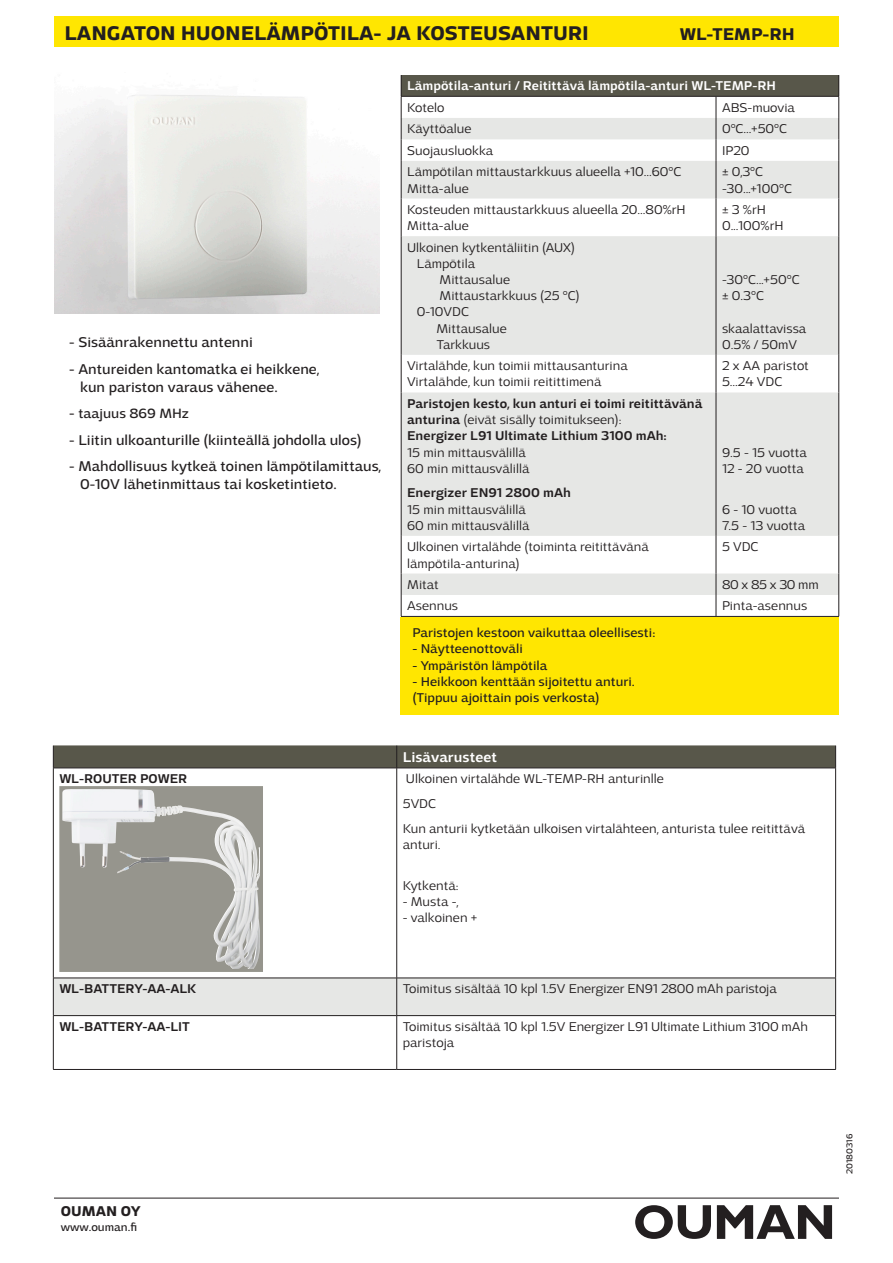
<style>
.page{position:relative;width:893px;height:1263px;background:#fff}
.page>*{position:absolute;margin:0;border:0;box-sizing:border-box;transform-origin:0 0}
.t1{font:700 21px "Adria Grotesk";color:#231f20}
.t2{font:700 18px "Adria Grotesk";color:#231f20}
.t3{font:15px/18px "Adria Grotesk";color:#231f20}
.Taulukoiden_otsikot{font:500 15px "Adria Grotesk";color:#fff}
.t4{font:700 15px "Adria Grotesk";color:#231f20}
.t5{font:14.25px "Adria Grotesk";color:#231f20}
.Taulukoiden_sisältö{font:300 13.5px/16.2px "Adria Grotesk";color:#231f20}
.Taulukoiden_sisältö-2{font:500 13.5px/16.2px "Adria Grotesk";color:#231f20}
.t6{font:13.5px/16.2px "Adria Grotesk";color:#231f20}
.Taulukoiden_otsikot-2{font:500 13.5px "Adria Grotesk";color:#fff}
.t7{font:12px "Adria Grotesk";color:#231f20}
.t8{font:9px "Adria Grotesk";color:#231f20}
.s1{font-size:15px}
.s2{font-weight:300}
.s3{font-weight:500}
</style>
<div class="page">
<div style="left:54px;top:16px;width:785px;height:31px;background:#ffe601"></div>
<svg style="left:635px;top:1205px;width:76px;height:34px"></svg>
<svg style="left:717px;top:1205px;width:115px;height:34px"></svg>
<hr style="left:54px;top:1198px;width:785px;height:1px;background:#231f20">
<img style="left:55px;top:95px;width:325px;height:218px">
<div style="left:401px;top:617px;width:438px;height:97px;background:#ffe601"></div>
<svg style="left:54px;top:769px;width:781px;height:300px"></svg>
<div style="left:54px;top:979px;width:781px;height:36px;background:#e6e7e5"></div>
<hr style="left:396px;top:768px;width:1px;height:210px;background:#231f20">
<hr style="left:396px;top:978px;width:1px;height:37px;background:#231f20">
<hr style="left:396px;top:1016px;width:1px;height:53px;background:#231f20">
<svg style="left:53px;top:745px;width:783px;height:23px;background:#5a584c"></svg>
<hr style="left:53px;top:768px;width:344px;height:1px;background:#231f20">
<hr style="left:397px;top:768px;width:439px;height:1px;background:#231f20">
<hr style="left:53px;top:768px;width:1px;height:210px;background:#231f20">
<hr style="left:835px;top:768px;width:1px;height:210px;background:#231f20">
<hr style="left:53px;top:978px;width:344px;height:1px;background:#231f20">
<hr style="left:53px;top:978px;width:1px;height:37px;background:#231f20">
<hr style="left:397px;top:978px;width:439px;height:1px;background:#231f20">
<hr style="left:835px;top:978px;width:1px;height:37px;background:#231f20">
<hr style="left:53px;top:1015px;width:344px;height:1px;background:#231f20">
<hr style="left:53px;top:1016px;width:1px;height:53px;background:#231f20">
<hr style="left:397px;top:1015px;width:439px;height:1px;background:#231f20">
<hr style="left:835px;top:1016px;width:1px;height:53px;background:#231f20">
<hr style="left:53px;top:1069px;width:344px;height:1px;background:#231f20">
<hr style="left:397px;top:1069px;width:439px;height:1px;background:#231f20">
<svg style="left:63px;top:790px;width:196px;height:178px;background:#a4a49d"></svg>
<img style="left:63px;top:790px;width:172px;height:100px">
<div style="left:401px;top:75px;width:438px;height:21px;background:#58574a"></div>
<svg style="left:402px;top:118px;width:436px;height:477px;fill:#e6e7e5"></svg>
<svg style="left:716px;top:97px;width:1px;height:64px"></svg>
<hr style="left:401px;top:161px;width:1px;height:37px;background:#231f20">
<hr style="left:716px;top:161px;width:1px;height:37px;background:#231f20">
<hr style="left:838px;top:161px;width:1px;height:37px;background:#231f20">
<hr style="left:401px;top:198px;width:1px;height:38px;background:#231f20">
<hr style="left:716px;top:198px;width:1px;height:38px;background:#231f20">
<hr style="left:838px;top:198px;width:1px;height:38px;background:#231f20">
<hr style="left:401px;top:236px;width:1px;height:119px;background:#231f20">
<hr style="left:716px;top:236px;width:1px;height:119px;background:#231f20">
<hr style="left:838px;top:236px;width:1px;height:119px;background:#231f20">
<hr style="left:401px;top:355px;width:1px;height:37px;background:#231f20">
<hr style="left:716px;top:355px;width:1px;height:37px;background:#231f20">
<hr style="left:838px;top:355px;width:1px;height:37px;background:#231f20">
<hr style="left:401px;top:392px;width:1px;height:144px;background:#231f20">
<hr style="left:716px;top:392px;width:1px;height:144px;background:#231f20">
<hr style="left:838px;top:392px;width:1px;height:144px;background:#231f20">
<hr style="left:401px;top:536px;width:1px;height:37px;background:#231f20">
<hr style="left:716px;top:536px;width:1px;height:37px;background:#231f20">
<hr style="left:838px;top:536px;width:1px;height:37px;background:#231f20">
<svg style="left:401px;top:573px;width:1px;height:43px"></svg>
<svg style="left:716px;top:573px;width:1px;height:43px"></svg>
<svg style="left:838px;top:573px;width:1px;height:43px"></svg>
<svg style="left:401px;top:75px;width:1px;height:86px"></svg>
<svg style="left:838px;top:75px;width:1px;height:86px"></svg>
<hr style="left:401px;top:96px;width:315px;height:1px;background:#231f20">
<hr style="left:716px;top:96px;width:123px;height:1px;background:#231f20">
<hr style="left:401px;top:616px;width:315px;height:1px;background:#231f20">
<hr style="left:716px;top:616px;width:123px;height:1px;background:#231f20">
<p class="t1" style="left:65px;top:21px;width:526px">LANGATON HUONELÄMPÖTILA- JA KOSTEUSANTURI</p>
<p class="t2" style="left:680px;top:23px;width:117px">WL-TEMP-RH</p>
<p class="t3" style="left:69px;top:333px;width:185px">- Sisäänrakennettu antenni</p>
<p class="t3" style="left:80px;top:360px;width:241px;text-indent:-11px">- Antureiden kantomatka ei heikkene, kun pariston varaus vähenee.</p>
<p class="t5" style="left:69px;top:405px;width:121px"><span class="s1">-</span> taajuus 869 MHz</p>
<p class="t3" style="left:69px;top:431px;width:294px">- Liitin ulkoanturille (kiinteällä johdolla ulos)</p>
<p class="t3" style="left:80px;top:457px;width:302px;text-indent:-11px">- Mahdollisuus kytkeä toinen lämpötilamittaus,<br>0-10V lähetinmittaus tai kosketintieto.</p>
<p class="Taulukoiden_otsikot-2" style="left:407px;top:78px;width:370px">Lämpötila-anturi / Reitittävä lämpötila-anturi WL-TEMP-RH</p>
<p class="Taulukoiden_sisältö" style="left:407px;top:99px;width:39px">Kotelo</p>
<p class="Taulukoiden_sisältö" style="left:722px;top:99px;width:74px">ABS-muovia</p>
<p class="Taulukoiden_sisältö" style="left:407px;top:121px;width:66px">Käyttöalue</p>
<p class="Taulukoiden_sisältö" style="left:722px;top:121px;width:67px">0°C...+50°C</p>
<p class="Taulukoiden_sisältö" style="left:407px;top:142px;width:88px">Suojausluokka</p>
<p class="Taulukoiden_sisältö" style="left:722px;top:142px;width:29px">IP20</p>
<p class="Taulukoiden_sisältö" style="left:407px;top:164px;width:276px">Lämpötilan mittaustarkkuus alueella +10...60°C<br>Mitta-alue</p>
<p class="Taulukoiden_sisältö" style="left:722px;top:164px;width:72px">± 0,3°C -30...+100°C</p>
<p class="Taulukoiden_sisältö" style="left:407px;top:201px;width:280px">Kosteuden mittaustarkkuus alueella 20...80%rH<br>Mitta-alue</p>
<p class="Taulukoiden_sisältö" style="left:722px;top:201px;width:63px">± 3 %rH<br>0...100%rH</p>
<p class="Taulukoiden_sisältö" style="left:407px;top:239px;width:169px">Ulkoinen kytkentäliitin (AUX)</p>
<p class="Taulukoiden_sisältö" style="left:417px;top:255px;width:60px">Lämpötila</p>
<p class="Taulukoiden_sisältö" style="left:440px;top:271px;width:72px">Mittausalue</p>
<p class="Taulukoiden_sisältö" style="left:440px;top:288px;width:142px">Mittaustarkkuus (25 °C)</p>
<p class="Taulukoiden_sisältö" style="left:417px;top:304px;width:54px">0-10VDC</p>
<p class="Taulukoiden_sisältö" style="left:436px;top:320px;width:72px">Mittausalue</p>
<p class="Taulukoiden_sisältö" style="left:436px;top:336px;width:55px">Tarkkuus</p>
<p class="Taulukoiden_sisältö" style="left:722px;top:271px;width:79px">-30°C...+50°C ± 0.3°C</p>
<p class="Taulukoiden_sisältö" style="left:722px;top:320px;width:86px">skaalattavissa<br>0.5% / 50mV</p>
<p class="Taulukoiden_sisältö" style="left:407px;top:358px;width:222px">Virtalähde, kun toimii mittausanturina<br>Virtalähde, kun toimii reitittimenä</p>
<p class="Taulukoiden_sisältö" style="left:722px;top:358px;width:88px">2 x AA paristot<br>5...24 VDC</p>
<p class="Taulukoiden_sisältö-2" style="left:407px;top:396px;width:297px">Paristojen kesto, kun anturi ei toimi reitittävänä anturina <span class="s2">(eivät sisälly toimitukseen):<br></span>Energizer L91 Ultimate Lithium 3100 mAh:<br><span class="s2">15 min mittausvälillä<br>60 min mittausvälillä</span></p>
<p class="Taulukoiden_sisältö" style="left:407px;top:485px;width:165px"><span class="s3">Energizer EN91 2800 mAh<br></span>15 min mittausvälillä<br>60 min mittausvälillä</p>
<p class="Taulukoiden_sisältö" style="left:722px;top:444px;width:86px">9.5 - 15 vuotta<br>12 - 20 vuotta</p>
<p class="Taulukoiden_sisältö" style="left:722px;top:501px;width:85px">6 - 10 vuotta<br>7.5 - 13 vuotta</p>
<p class="Taulukoiden_sisältö" style="left:407px;top:539px;width:243px">Ulkoinen virtalähde (toiminta reitittävänä lämpötila-anturina)</p>
<p class="Taulukoiden_sisältö" style="left:722px;top:539px;width:38px">5 VDC</p>
<p class="Taulukoiden_sisältö" style="left:407px;top:576px;width:33px">Mitat</p>
<p class="Taulukoiden_sisältö" style="left:722px;top:576px;width:98px">80 x 85 x 30 mm</p>
<p class="Taulukoiden_sisältö" style="left:407px;top:598px;width:53px">Asennus</p>
<p class="Taulukoiden_sisältö" style="left:722px;top:598px;width:87px">Pinta-asennus</p>
<p class="t6" style="left:412px;top:625px;width:244px">Paristojen kestoon vaikuttaa oleellisesti:</p>
<p class="t6" style="left:412px;top:641px;width:112px">- Näytteenottoväli</p>
<p class="t6" style="left:412px;top:657px;width:136px">- Ympäristön lämpötila</p>
<p class="t6" style="left:412px;top:673px;width:224px">- Heikkoon kenttään sijoitettu anturi. (Tippuu ajoittain pois verkosta)</p>
<p class="Taulukoiden_otsikot" style="left:403px;top:748px;width:96px">Lisävarusteet</p>
<p class="Taulukoiden_sisältö-2" style="left:59px;top:771px;width:129px">WL-ROUTER POWER</p>
<p class="Taulukoiden_sisältö" style="left:406px;top:771px;width:259px">Ulkoinen virtalähde WL-TEMP-RH anturinlle</p>
<p class="Taulukoiden_sisältö" style="left:403px;top:795px;width:35px">5VDC</p>
<p class="Taulukoiden_sisältö" style="left:403px;top:820px;width:404px">Kun anturii kytketään ulkoisen virtalähteen, anturista tulee reitittävä anturi.</p>
<p class="Taulukoiden_sisältö" style="left:403px;top:877px;width:57px">Kytkentä:</p>
<p class="Taulukoiden_sisältö" style="left:403px;top:893px;width:57px">- Musta -,</p>
<p class="Taulukoiden_sisältö" style="left:403px;top:910px;width:76px">- valkoinen +</p>
<p class="Taulukoiden_sisältö-2" style="left:59px;top:981px;width:138px">WL-BATTERY-AA-ALK</p>
<p class="Taulukoiden_sisältö" style="left:403px;top:981px;width:375px">Toimitus sisältää 10 kpl 1.5V Energizer EN91 2800 mAh paristoja</p>
<p class="Taulukoiden_sisältö-2" style="left:59px;top:1019px;width:132px">WL-BATTERY-AA-LIT</p>
<p class="Taulukoiden_sisältö" style="left:403px;top:1018px;width:407px">Toimitus sisältää 10 kpl 1.5V Energizer L91 Ultimate Lithium 3100 mAh paristoja</p>
<p class="t4" style="left:61px;top:1202px;width:81px">OUMAN OY</p>
<p class="t7" style="left:61px;top:1220px;width:78px">www.ouman.fi</p>
<p class="t8" style="left:844px;top:1174px;width:42px;rotate:-90deg">20180316</p>
</div>
